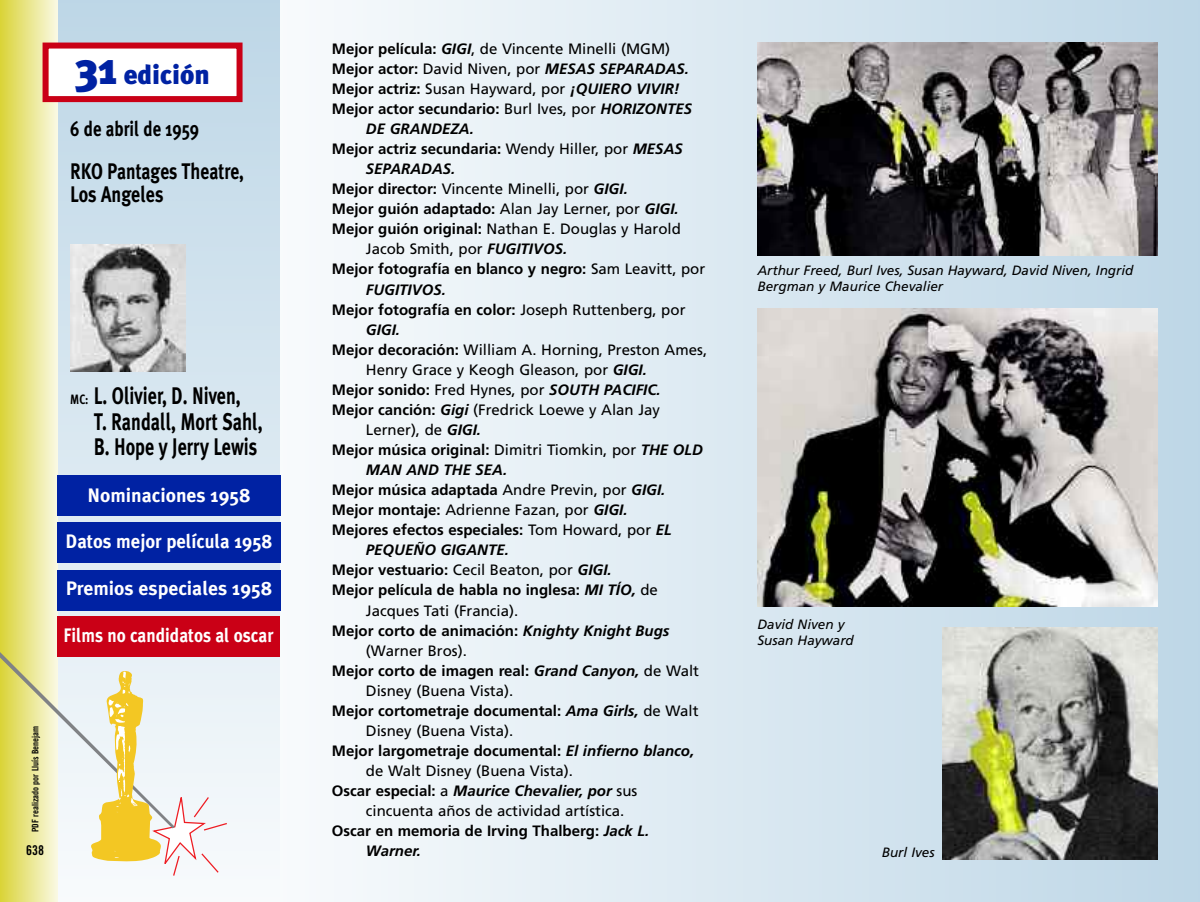
<style>
.page{position:relative;width:1200px;height:902px;background:#fff}
.page>*{position:absolute;margin:0;border:0;box-sizing:border-box;transform-origin:0 0}
.t1{font:900 27px "Meta Plus";color:#0022a3}
.t2{font:700 24px/25.5px "Meta Plus";color:#000;scale:.75 1}
.t3{font:700 22.5px/22.5px "Meta Plus";color:#000;scale:.78 1}
.t4{font:700 21px "Meta Plus";color:#000;scale:.8 1}
.t5{font:700 19.5px "Meta Plus";color:#fff}
.t6{font:700 19.5px "Meta Plus";color:#fff;scale:.88 1}
.t7{font:700 19.5px "Meta Plus";color:#fff;scale:.95 1}
.t8{font:700 15px "Frutiger";color:#000}
.t9{font:15px "Frutiger";color:#000}
.t10{font:italic 700 15px "Frutiger";color:#000}
.t11{font:italic 13.5px/16.2px "Frutiger";color:#000}
.t12{font:13.5px "Trade Gothic Bold Cond Twenty";color:#000}
.t13{font:9px "Trade Gothic Bold Cond Twenty";color:#000}
.s1{font-size:45px}
.s2{font-size:13.5px}
.s3{font-weight:700}
.s4{font-weight:700;font-style:italic}
.s5{font-style:normal}
.s6{font-weight:400;font-style:normal}
.s7{font-weight:400}
.s8{font-style:italic}
</style>
<div class="page">
<svg style="left:57px;top:0;width:224px;height:901px;background:#d4e4ee"></svg>
<div style="left:0;top:0;width:57px;height:901px;background:linear-gradient(to right,#dad437,#f9f7e0)"></div>
<svg style="left:0;top:643px;width:227px;height:232px"></svg>
<div style="left:57px;top:616px;width:224px;height:41px;background:#ca0016"></div>
<div style="left:281px;top:0;width:918px;height:901px;background:linear-gradient(to right,#f8fbfd,#bcd5e4)"></div>
<img style="left:70px;top:244px;width:115px;height:127px">
<img style="left:757px;top:43px;width:400px;height:212px">
<img style="left:757px;top:308px;width:400px;height:298px">
<img style="left:942px;top:627px;width:215px;height:232px">
<div style="left:49px;top:49px;width:187px;height:47px;background:#fff"></div>
<div style="left:43px;top:43px;width:199px;height:59px;border:6px solid #ca0016"></div>
<div style="left:57px;top:475px;width:224px;height:41px;background:#0022a3"></div>
<div style="left:57px;top:522px;width:224px;height:41px;background:#0022a3"></div>
<div style="left:57px;top:570px;width:224px;height:40px;background:#0022a3"></div>
<h1 class="t1" style="left:75px;top:59px;width:136px"><span class="s1">31</span> edición</h1>
<h3 class="t4" style="left:70px;top:116px;width:163px">6 de abril de 1959</h3>
<h3 class="t3" style="left:70px;top:160px;width:224px">RKO Pantages Theatre,<br>Los Angeles</h3>
<h2 class="t2" style="left:94px;top:383px;width:226px;text-indent:-24px"><span class="s2">MC:</span> L. Olivier, D. Niven,<br>T. Randall, Mort Sahl,<br>B. Hope y Jerry Lewis</h2>
<h3 class="t5" style="left:87px;top:484px;width:165px">Nominaciones 1958</h3>
<h3 class="t7" style="left:66px;top:530px;width:219px">Datos mejor película 1958</h3>
<h3 class="t5" style="left:66px;top:576px;width:208px">Premios especiales 1958</h3>
<h3 class="t6" style="left:63px;top:623px;width:240px">Films no candidatos al oscar</h3>
<p class="t13" style="left:32px;top:832px;width:108px;rotate:-90deg">PDF realizado por Lluís Benejam</p>
<p class="t12" style="left:26px;top:845px;width:19px">638</p>
<p class="t9" style="left:332px;top:43px;width:340px"><span class="s3">Mejor película:</span> <span class="s4">GIGI</span>, de Vincente Minelli (MGM)</p>
<p class="t10" style="left:332px;top:63px;width:358px"><span class="s5">Mejor actor:</span> <span class="s6">David Niven, por</span> MESAS SEPARADAS.</p>
<p class="t9" style="left:332px;top:83px;width:349px"><span class="s3">Mejor actriz:</span> Susan Hayward, por <span class="s4">¡QUIERO VIVIR!</span></p>
<p class="t8" style="left:332px;top:103px;width:361px">Mejor actor secundario: <span class="s7">Burl Ives, por</span> <span class="s8">HORIZONTES</span></p>
<p class="t10" style="left:366px;top:123px;width:109px">DE GRANDEZA.</p>
<p class="t8" style="left:332px;top:143px;width:352px">Mejor actriz secundaria: <span class="s7">Wendy Hiller, por</span> <span class="s8">MESAS</span></p>
<p class="t10" style="left:366px;top:163px;width:91px">SEPARADAS.</p>
<p class="t9" style="left:332px;top:183px;width:297px"><span class="s3">Mejor director:</span> Vincente Minelli, por <span class="s4">GIGI.</span></p>
<p class="t8" style="left:332px;top:203px;width:348px">Mejor guión adaptado: <span class="s7">Alan Jay Lerner, por</span> <span class="s8">GIGI.</span></p>
<p class="t9" style="left:332px;top:223px;width:350px"><span class="s3">Mejor guión original:</span> Nathan E. Douglas y Harold</p>
<p class="t9" style="left:366px;top:243px;width:203px">Jacob Smith, por <span class="s4">FUGITIVOS.</span></p>
<p class="t8" style="left:332px;top:263px;width:375px">Mejor fotografía en blanco y negro: <span class="s7">Sam Leavitt, por</span></p>
<p class="t10" style="left:366px;top:283px;width:82px">FUGITIVOS.</p>
<p class="t8" style="left:332px;top:303px;width:355px">Mejor fotografía en color: <span class="s7">Joseph Ruttenberg, por</span></p>
<p class="t10" style="left:366px;top:323px;width:36px">GIGI.</p>
<p class="t9" style="left:332px;top:343px;width:376px"><span class="s3">Mejor decoración:</span> William A. Horning, Preston Ames,</p>
<p class="t9" style="left:366px;top:363px;width:282px">Henry Grace y Keogh Gleason, por <span class="s4">GIGI.</span></p>
<p class="t9" style="left:332px;top:383px;width:330px"><span class="s3">Mejor sonido:</span> Fred Hynes, por <span class="s4">SOUTH PACIFIC.</span></p>
<p class="t9" style="left:332px;top:403px;width:329px"><span class="s3">Mejor canción:</span> <span class="s4">Gigi</span> (Fredrick Loewe y Alan Jay</p>
<p class="t9" style="left:366px;top:423px;width:116px">Lerner), de <span class="s4">GIGI.</span></p>
<p class="t8" style="left:332px;top:444px;width:372px">Mejor música original: <span class="s7">Dimitri Tiomkin, por</span> <span class="s8">THE OLD</span></p>
<p class="t10" style="left:366px;top:464px;width:143px">MAN AND THE SEA.</p>
<p class="t8" style="left:332px;top:484px;width:335px">Mejor música adaptada <span class="s7">Andre Previn, por</span> <span class="s8">GIGI.</span></p>
<p class="t9" style="left:332px;top:504px;width:297px"><span class="s3">Mejor montaje:</span> Adrienne Fazan, por <span class="s4">GIGI.</span></p>
<p class="t8" style="left:332px;top:524px;width:341px">Mejores efectos especiales: <span class="s7">Tom Howard, por</span> <span class="s8">EL</span></p>
<p class="t10" style="left:366px;top:544px;width:144px">PEQUEÑO GIGANTE.</p>
<p class="t8" style="left:332px;top:564px;width:281px">Mejor vestuario: <span class="s7">Cecil Beaton, por</span> <span class="s8">GIGI.</span></p>
<p class="t8" style="left:332px;top:584px;width:327px">Mejor película de habla no inglesa: <span class="s8">MI TÍO,</span> <span class="s7">de</span></p>
<p class="t9" style="left:366px;top:604px;width:154px">Jacques Tati (Francia).</p>
<p class="t8" style="left:332px;top:624px;width:339px">Mejor corto de animación: <span class="s8">Knighty Knight Bugs</span></p>
<p class="t9" style="left:366px;top:644px;width:102px">(Warner Bros).</p>
<p class="t8" style="left:332px;top:664px;width:368px">Mejor corto de imagen real: <span class="s8">Grand Canyon,</span> <span class="s7">de Walt</span></p>
<p class="t9" style="left:366px;top:684px;width:149px">Disney (Buena Vista).</p>
<p class="t8" style="left:332px;top:704px;width:368px">Mejor cortometraje documental: <span class="s8">Ama Girls,</span> <span class="s7">de Walt</span></p>
<p class="t9" style="left:366px;top:724px;width:149px">Disney (Buena Vista).</p>
<p class="t8" style="left:332px;top:744px;width:364px">Mejor largometraje documental: <span class="s8">El infierno blanco,</span></p>
<p class="t9" style="left:366px;top:764px;width:208px">de Walt Disney (Buena Vista).</p>
<p class="t10" style="left:332px;top:784px;width:307px"><span class="s5">Oscar especial:</span> <span class="s6">a</span> Maurice Chevalier, por <span class="s6">sus</span></p>
<p class="t9" style="left:366px;top:804px;width:260px">cincuenta años de actividad artística.</p>
<p class="t8" style="left:332px;top:824px;width:319px">Oscar en memoria de Irving Thalberg: <span class="s8">Jack L.</span></p>
<p class="t10" style="left:366px;top:844px;width:57px">Warner.</p>
<p class="t11" style="left:757px;top:263px;width:377px">Arthur Freed, Burl Ives, Susan Hayward, David Niven, Ingrid<br>Bergman y Maurice Chevalier</p>
<p class="t11" style="left:757px;top:616px;width:98px">David Niven y<br>Susan Hayward</p>
<p class="t11" style="left:881px;top:844px;width:54px">Burl Ives</p>
</div>
